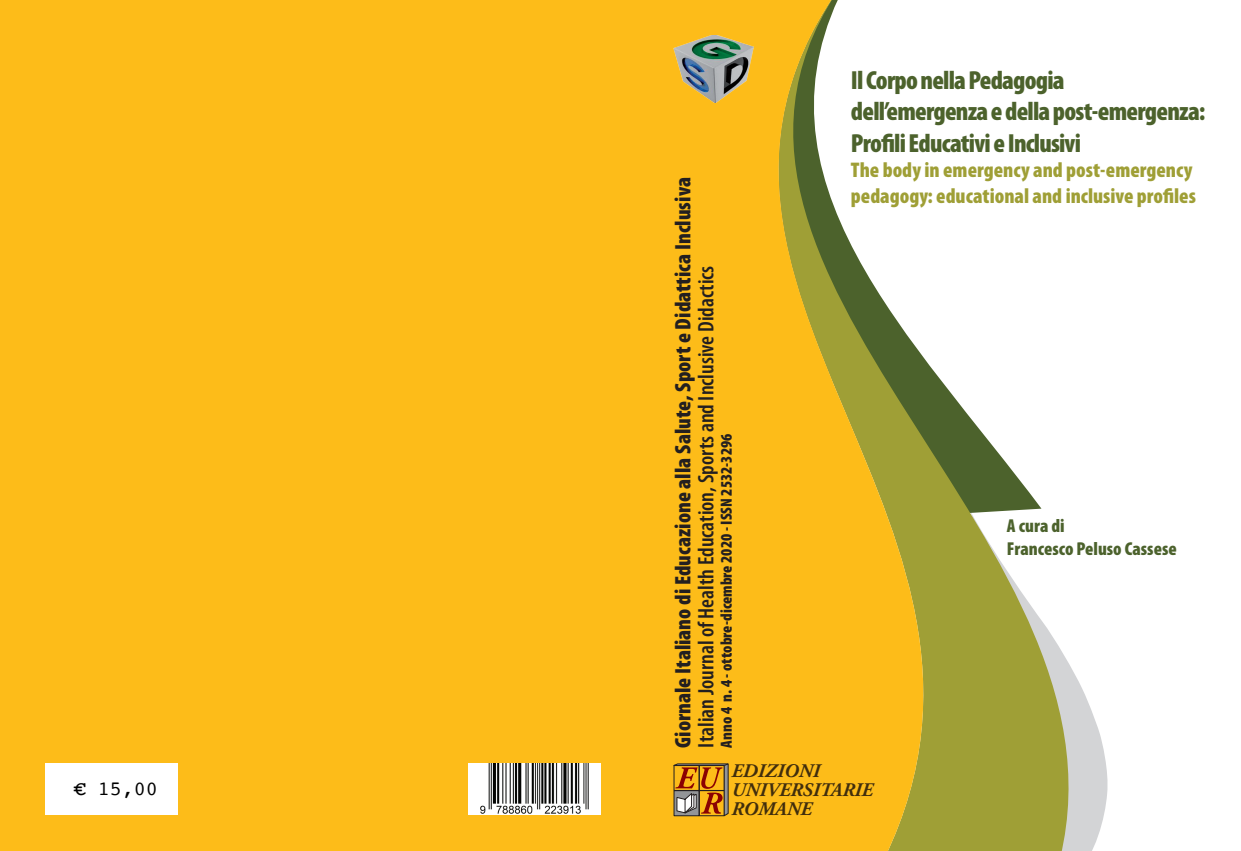
<style>
.page{position:relative;width:1241px;height:851px;background:#fff}
.page>*{position:absolute;margin:0;border:0;box-sizing:border-box;transform-origin:0 0}
.t1{font:900 condensed 26.25px/31.5px "Myriad Pro";letter-spacing:-.03em;color:#4c622c}
.t2{font:900 condensed 22.5px "Myriad Pro";color:#231f20}
.t3{font:600 condensed 22.5px "Myriad Pro";color:#231f20}
.t4{font:900 condensed 21.25px/25.5px "Myriad Pro";color:#9f9f36}
.t5{font:20px "Courier";color:#000}
.t6{font:italic 700 19.25px/18.8px "Adobe Garamond Pro";color:#412e0d}
.t7{font:900 condensed 18.75px/22.5px "Myriad Pro";color:#4c622c}
.t8{font:900 condensed 16.25px "Myriad Pro";color:#231f20}
</style>
<div class="page">
<svg style="left:1062px;top:652px;width:46px;height:198px;fill:#d3d4d6"></svg>
<svg style="left:645px;top:0;width:417px;height:850px"></svg>
<div style="left:0;top:0;width:645px;height:850px;background:#fdbc19"></div>
<svg style="left:670px;top:762px;width:59px;height:54px;background:#b58135"></svg>
<img style="left:673px;top:35px;width:80px;height:68px">
<div style="left:45px;top:763px;width:132px;height:51px;background:#fff"></div>
<div style="left:468px;top:763px;width:132px;height:51px;background:#fff"></div>
<img style="left:480px;top:763px;width:109px;height:51px">
<p class="t5" style="left:74px;top:780px;width:85px">¤ 15,00</p>
<p class="t2" style="left:670px;top:747px;width:571px;rotate:-90deg">Giornale Italiano di Educazione alla Salute, Sport e Didattica Inclusiva</p>
<p class="t3" style="left:692px;top:747px;width:483px;rotate:-90deg">Italian Journal of Health Education, Sports and Inclusive Didactics</p>
<p class="t8" style="left:717px;top:747px;width:315px;rotate:-90deg">Anno 4 n. 4 - ottobre-dicembre 2020 - ISSN 2532-3296</p>
<p class="t1" style="left:850px;top:65px;width:356px">Il Corpo nella Pedagogia dell’emergenza e della post-emergenza:<br>Profili Educativi e Inclusivi</p>
<p class="t4" style="left:850px;top:158px;width:346px">The body in emergency and post-emergency pedagogy: educational and inclusive profiles</p>
<p class="t7" style="left:1006px;top:514px;width:171px">A cura di<br>Francesco Peluso Cassese</p>
<p class="t6" style="left:731px;top:762px;width:143px">EDIZIONI<br>UNIVERSITARIE<br>ROMANE</p>
</div>
